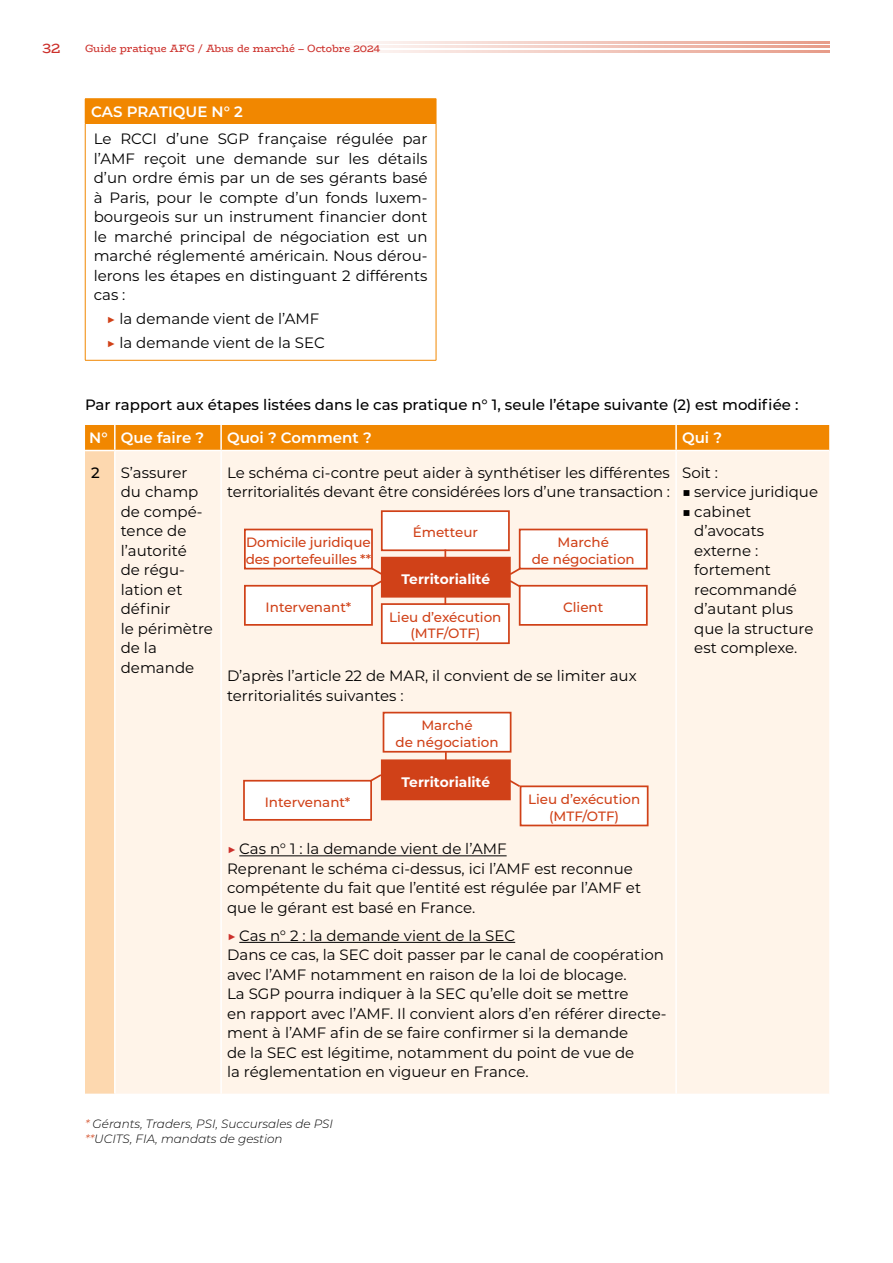
<style>
.page{position:relative;width:893px;height:1263px;background:#fff}
.page>*{position:absolute;margin:0;border:0;box-sizing:border-box;transform-origin:0 0}
.t1{font:15px/19.5px "Montserrat";color:#000}
.t2{font:500 15px "Montserrat";color:#000}
.t3{font:600 15px "Montserrat";color:#fff}
.t4{font:15px "Bio Rhyme";color:#cc302b}
.t5{font:700 13.8px "Montserrat";color:#fff}
.t6{font:500 13.5px/16.5px "Montserrat";color:#d04118;text-align:center}
.t7{font:italic 300 12px/15px "Montserrat";color:#000}
.t8{font:10.5px "Bio Rhyme";letter-spacing:-.005em;color:#cc302b}
.s1{color:#d04118}
.s2{color:#cc302b}
</style>
<div class="page">
<hr style="left:319px;top:50px;width:510px;height:2px;background:#e79c89">
<hr style="left:319px;top:46px;width:510px;height:2px;background:#e79c89">
<hr style="left:319px;top:41px;width:510px;height:3px;background:#e79c89">
<div style="left:85px;top:99px;width:351px;height:24px;background:#f18700"></div>
<hr style="left:85px;top:98px;width:351px;height:1px;background:#f18700">
<svg style="left:436px;top:99px;width:1px;height:24px"></svg>
<hr style="left:85px;top:123px;width:351px;height:1px;background:#f18700">
<hr style="left:85px;top:124px;width:1px;height:236px;background:#f18700">
<hr style="left:436px;top:124px;width:1px;height:236px;background:#f18700">
<hr style="left:85px;top:360px;width:351px;height:1px;background:#f18700">
<div style="left:85px;top:425px;width:744px;height:25px;background:#f18700"></div>
<div style="left:85px;top:450px;width:30px;height:644px;background:#fdd8af"></div>
<div style="left:116px;top:451px;width:713px;height:643px;background:#fff4e9"></div>
<hr style="left:114px;top:425px;width:2px;height:25px;background:#fff">
<hr style="left:220px;top:425px;width:2px;height:25px;background:#fff">
<hr style="left:675px;top:425px;width:2px;height:25px;background:#fff">
<hr style="left:85px;top:450px;width:30px;height:1px;background:#fff">
<hr style="left:114px;top:451px;width:2px;height:643px;background:#fff">
<hr style="left:220px;top:451px;width:2px;height:643px;background:#fff">
<hr style="left:675px;top:451px;width:2px;height:643px;background:#fff">
<hr style="left:239px;top:855px;width:268px;height:1px;background:#000">
<hr style="left:239px;top:942px;width:276px;height:1px;background:#000">
<div style="left:245px;top:586px;width:127px;height:39px;background:#fff"></div>
<div style="left:244px;top:585px;width:129px;height:41px;border:2px solid #d04118"></div>
<div style="left:520px;top:586px;width:127px;height:39px;background:#fff"></div>
<div style="left:519px;top:585px;width:129px;height:41px;border:2px solid #d04118"></div>
<div style="left:245px;top:529px;width:127px;height:40px;background:#fff"></div>
<div style="left:244px;top:529px;width:129px;height:40px;border:2px solid #d04118"></div>
<div style="left:520px;top:529px;width:127px;height:40px;background:#fff"></div>
<div style="left:519px;top:529px;width:129px;height:40px;border:2px solid #d04118"></div>
<div style="left:382px;top:511px;width:127px;height:39px;background:#fff"></div>
<div style="left:381px;top:510px;width:129px;height:41px;border:2px solid #d04118"></div>
<div style="left:382px;top:604px;width:127px;height:39px;background:#fff"></div>
<div style="left:381px;top:603px;width:129px;height:41px;border:2px solid #d04118"></div>
<hr style="left:444px;top:549px;width:2px;height:56px;background:#d04118">
<svg style="left:370px;top:566px;width:11px;height:23px"></svg>
<svg style="left:511px;top:566px;width:11px;height:23px"></svg>
<div style="left:382px;top:558px;width:128px;height:39px;background:#d04118"></div>
<div style="left:381px;top:557px;width:130px;height:41px;border:2px solid #d04118"></div>
<div style="left:244px;top:781px;width:127px;height:39px;background:#fff"></div>
<div style="left:243px;top:780px;width:129px;height:41px;border:2px solid #d04118"></div>
<div style="left:382px;top:760px;width:128px;height:39px;background:#d04118"></div>
<div style="left:381px;top:759px;width:130px;height:41px;border:2px solid #d04118"></div>
<div style="left:383px;top:713px;width:128px;height:39px;background:#fff"></div>
<div style="left:383px;top:712px;width:128px;height:41px;border:2px solid #d04118"></div>
<div style="left:521px;top:786px;width:127px;height:39px;background:#fff"></div>
<div style="left:520px;top:785px;width:129px;height:41px;border:2px solid #d04118"></div>
<svg style="left:445px;top:752px;width:2px;height:9px"></svg>
<svg style="left:369px;top:773px;width:14px;height:10px"></svg>
<svg style="left:508px;top:778px;width:14px;height:11px"></svg>
<p class="t4" style="left:43px;top:36px;width:20px">32</p>
<p class="t8" style="left:85px;top:40px;width:297px">Guide pratique AFG / Abus de marché – Octobre 2024</p>
<p class="t3" style="left:91px;top:102px;width:153px">CAS PRATIQUE N° 2</p>
<p class="t1" style="left:94px;top:128px;width:335px;text-align:justify">Le RCCI d’une SGP française régulée par l’AMF reçoit une demande sur les détails d’un ordre émis par un de ses gérants basé à Paris, pour le compte d’un fonds luxem&shy;bourgeois sur un instrument financier dont le marché principal de négociation est un marché réglementé américain. Nous dérou&shy;lerons les étapes en distinguant 2 différents cas :</p>
<p class="t1" style="left:106px;top:306px;width:220px;line-height:23.7px"><span class="s1">▶</span> la demande vient de l’AMF <span class="s1">▶</span> la demande vient de la SEC</p>
<p class="t2" style="left:85px;top:395px;width:715px">Par rapport aux étapes listées dans le cas pratique n° 1, seule l’étape suivante (2) est modifiée :</p>
<p class="t3" style="left:89px;top:427px;width:116px">N° Que faire ?</p>
<p class="t3" style="left:227px;top:427px;width:146px">Quoi ? Comment ?</p>
<p class="t3" style="left:682px;top:427px;width:42px">Qui ?</p>
<p class="t2" style="left:91px;top:462px;width:10px">2</p>
<p class="t1" style="left:121px;top:462px;width:94px">S’assurer<br>du champ de compé&shy;tence de l’autorité<br>de régu&shy;lation et définir<br>le périmètre de la demande</p>
<p class="t1" style="left:227px;top:462px;width:444px">Le schéma ci-contre peut aider à synthétiser les différentes territorialités devant être considérées lors d’une transaction :</p>
<p class="t1" style="left:227px;top:666px;width:411px">D’après l’article 22 de MAR, il convient de se limiter aux territorialités suivantes :</p>
<p class="t1" style="left:682px;top:462px;width:37px">Soit :</p>
<p class="t1" style="left:682px;top:482px;width:137px">■ service juridique</p>
<p class="t1" style="left:694px;top:501px;width:121px;text-indent:-12px">■ cabinet d’avocats externe : fortement recommandé d’autant plus que la structure est complexe.</p>
<p class="t6" style="left:413px;top:524px;width:67px">Émetteur</p>
<p class="t6" style="left:246px;top:534px;width:127px;text-align:left">Domicile juridique des portefeuilles **</p>
<p class="t6" style="left:532px;top:534px;width:105px">Marché<br>de négociation</p>
<p class="t5" style="left:402px;top:569px;width:90px">Territorialité</p>
<p class="t6" style="left:266px;top:598px;width:87px">Intervenant*</p>
<p class="t6" style="left:563px;top:598px;width:42px">Client</p>
<p class="t6" style="left:389px;top:608px;width:114px">Lieu d’exécution (MTF/OTF)</p>
<p class="t6" style="left:395px;top:717px;width:105px">Marché<br>de négociation</p>
<p class="t6" style="left:265px;top:793px;width:87px">Intervenant*</p>
<p class="t5" style="left:402px;top:772px;width:90px">Territorialité</p>
<p class="t6" style="left:528px;top:791px;width:114px">Lieu d’exécution (MTF/OTF)</p>
<p class="t1" style="left:227px;top:839px;width:415px"><span class="s2">▶</span> Cas n° 1 : la demande vient de l’AMF<br>Reprenant le schéma ci-dessus, ici l’AMF est reconnue compétente du fait que l’entité est régulée par l’AMF et que le gérant est basé en France.</p>
<p class="t1" style="left:227px;top:925px;width:441px"><span class="s2">▶</span> Cas n° 2 : la demande vient de la SEC<br>Dans ce cas, la SEC doit passer par le canal de coopération avec l’AMF notamment en raison de la loi de blocage.<br>La SGP pourra indiquer à la SEC qu’elle doit se mettre<br>en rapport avec l’AMF. Il convient alors d’en référer directe&shy;ment à l’AMF afin de se faire confirmer si la demande<br>de la SEC est légitime, notamment du point de vue de<br>la réglementation en vigueur en France.</p>
<p class="t7" style="left:85px;top:1115px;width:250px"><span class="s1">*</span> Gérants, Traders, PSI, Succursales de PSI <span class="s1">**</span>UCITS, FIA, mandats de gestion</p>
</div>
